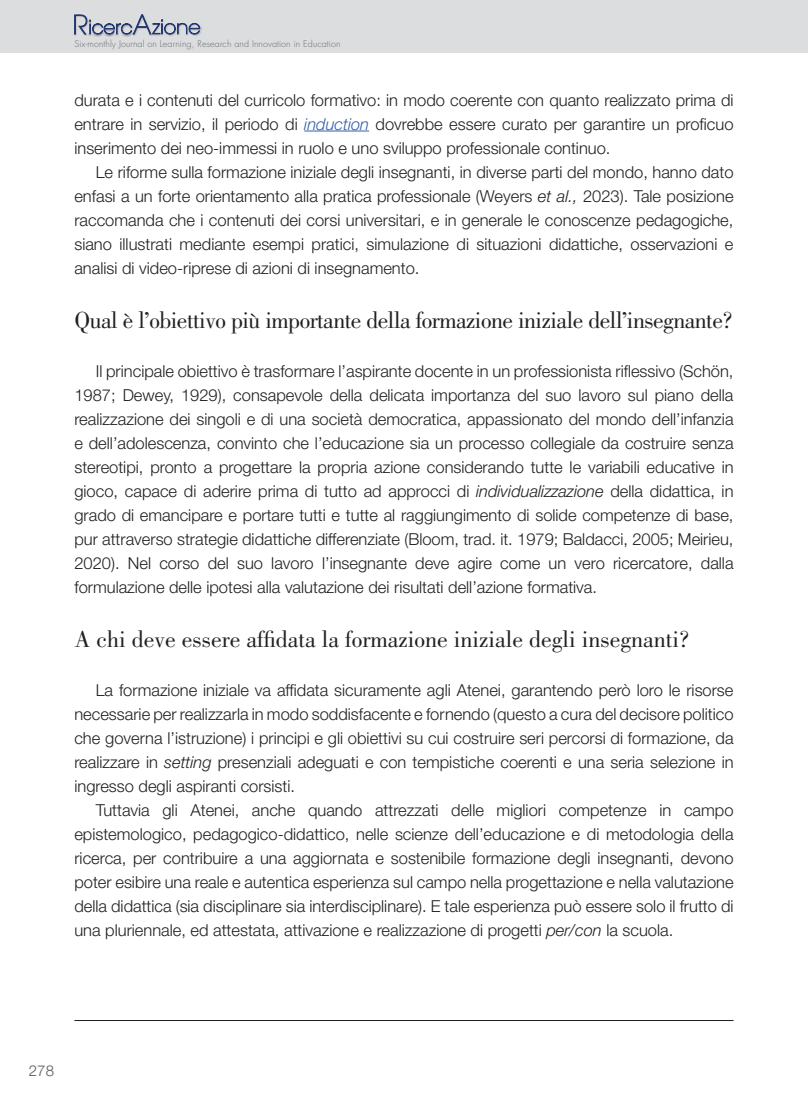
<style>
.page{position:relative;width:808px;height:1106px;background:#fff}
.page>*{position:absolute;margin:0;border:0;box-sizing:border-box;transform-origin:0 0}
.t1{font:24px "Bodoni";letter-spacing:-.02em;color:#231f20}
.t2{font:24px "Bodoni";color:#231f20}
.t3{font:300 16.5px/24px "Helvetica Neue LT Std";color:#231f20;text-align:justify}
.t4{font:300 15px "Helvetica Neue LT Std";color:#57585a}
.t5{font:300 9px "Futura";letter-spacing:.01em;color:#6c6d70}
.s1{font-style:italic;color:#375eab}
.s2{font-style:italic}
</style>
<div class="page">
<div style="left:0;top:0;width:808px;height:53px;background:#dcdddf"></div>
<div style="left:72px;top:14px;width:18px;height:23px;background:#231f20;opacity:.3"></div>
<div style="left:87px;top:18px;width:48px;height:19px;background:#231f20;opacity:.5"></div>
<div style="left:131px;top:14px;width:23px;height:23px;background:#231f20;opacity:.3"></div>
<div style="left:150px;top:18px;width:53px;height:19px;background:#231f20;opacity:.3"></div>
<svg style="left:74px;top:14px;width:126px;height:21px"></svg>
<hr style="left:74px;top:1020px;width:659px;height:1px;background:#231f20">
<hr style="left:304px;top:131px;width:65px;height:1px;background:#375eab">
<p class="t5" style="left:74px;top:38px;width:268px">Six-monthly Journal on Learning, Research and Innovation in Education</p>
<p class="t3" style="left:74px;top:87px;width:661px">durata e i contenuti del curricolo formativo: in modo coerente con quanto realizzato prima di entrare in servizio, il periodo di <span class="s1">induction</span> dovrebbe essere curato per garantire un proficuo inserimento dei neo-immessi in ruolo e uno sviluppo professionale continuo.</p>
<p class="t3" style="left:74px;top:160px;width:661px;text-indent:21px">Le riforme sulla formazione iniziale degli insegnanti, in diverse parti del mondo, hanno dato enfasi a un forte orientamento alla pratica professionale (Weyers <span class="s2">et al.,</span> 2023). Tale posizione raccomanda che i contenuti dei corsi universitari, e in generale le conoscenze pedagogiche, siano illustrati mediante esempi pratici, simulazione di situazioni didattiche, osservazioni e analisi di video-riprese di azioni di insegnamento.</p>
<h1 class="t1" style="left:74px;top:307px;width:660px">Qual è l’obiettivo più importante della formazione iniziale dell’insegnante?</h1>
<p class="t3" style="left:74px;top:358px;width:661px;text-indent:21px">Il principale obiettivo è trasformare l’aspirante docente in un professionista riflessivo (Schön, 1987; Dewey, 1929), consapevole della delicata importanza del suo lavoro sul piano della realizzazione dei singoli e di una società democratica, appassionato del mondo dell’infanzia e dell’adolescenza, convinto che l’educazione sia un processo collegiale da costruire senza stereotipi, pronto a progettare la propria azione considerando tutte le variabili educative in gioco, capace di aderire prima di tutto ad approcci di <span class="s2">individualizzazione</span> della didattica, in grado di emancipare e portare tutti e tutte al raggiungimento di solide competenze di base, pur attraverso strategie didattiche differenziate (Bloom, trad. it. 1979; Baldacci, 2005; Meirieu, 2020). Nel corso del suo lavoro l’insegnante deve agire come un vero ricercatore, dalla formulazione delle ipotesi alla valutazione dei risultati dell’azione formativa.</p>
<h1 class="t2" style="left:74px;top:626px;width:617px">A chi deve essere affidata la formazione iniziale degli insegnanti?</h1>
<p class="t3" style="left:74px;top:677px;width:661px;text-indent:21px">La formazione iniziale va affidata sicuramente agli Atenei, garantendo però loro le risorse necessarie per realizzarla in modo soddisfacente e fornendo (questo a cura del decisore politico che governa l’istruzione) i principi e gli obiettivi su cui costruire seri percorsi di formazione, da realizzare in <span class="s2">setting</span> presenziali adeguati e con tempistiche coerenti e una seria selezione in ingresso degli aspiranti corsisti.</p>
<p class="t3" style="left:74px;top:797px;width:661px;text-indent:21px">Tuttavia gli Atenei, anche quando attrezzati delle migliori competenze in campo epistemologico, pedagogico-didattico, nelle scienze dell’educazione e di metodologia della ricerca, per contribuire a una aggiornata e sostenibile formazione degli insegnanti, devono poter esibire una reale e autentica esperienza sul campo nella progettazione e nella valutazione della didattica (sia disciplinare sia interdisciplinare). E tale esperienza può essere solo il frutto di una pluriennale, ed attestata, attivazione e realizzazione di progetti <span class="s2">per/con</span> la scuola.</p>
<p class="t4" style="left:29px;top:1061px;width:27px">278</p>
</div>
